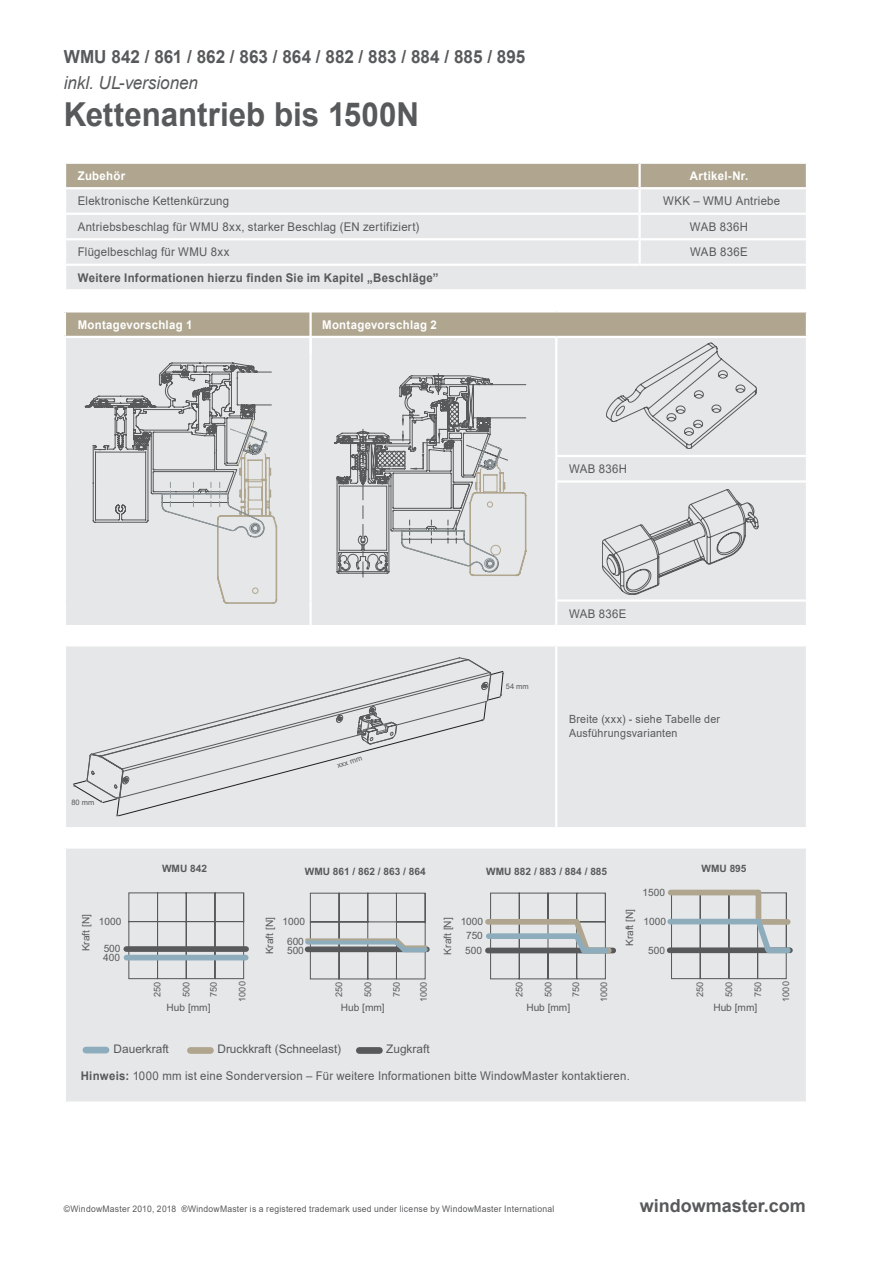
<style>
.page{position:relative;width:893px;height:1263px;background:#fff}
.page>*{position:absolute;margin:0;border:0;box-sizing:border-box;transform-origin:0 0}
.t1{font:700 33px "Arial";color:#58595b;scale:.95 1}
.t2{font:700 18px "Arial";color:#58595b;scale:.95 1}
.t3{font:italic 18px "Arial";letter-spacing:-.005em;color:#58595b;scale:.95 1}
.t4{font:700 18px "Arial";color:#58595b}
.t5{font:12px "Arial";letter-spacing:.02em;color:#58595b;scale:.95 1}
.t6{font:700 12px "Arial";letter-spacing:.03em;color:#58595b;scale:.95 1}
.t7{font:700 12px "Arial";letter-spacing:.025em;color:#fff;scale:.95 1}
.t8{font:11.85px "Arial";color:#58595b}
.t9{font:11.25px/14.2px "Arial";letter-spacing:.025em;color:#58595b;scale:.95 1}
.t10{font:10.2px/19.4px "Arial";color:#58595b;text-align:center}
.t11{font:700 10.2px "Arial";color:#58595b}
.t12{font:9.15px "Arial";color:#58595b}
.t13{font:9px "Arial";letter-spacing:.03em;color:#58595b;scale:.95 1}
.t14{font:7.5px "Arial";color:#58595b}
.s1{font-weight:700}
</style>
<div class="page">
<div style="left:65px;top:311px;width:742px;height:26px;background:#b0a690"></div>
<div style="left:66px;top:338px;width:740px;height:287px;background:#e6e7e8"></div>
<hr style="left:806px;top:312px;width:2px;height:24px;background:#fff">
<hr style="left:64px;top:310px;width:247px;height:2px;background:#fff">
<hr style="left:64px;top:312px;width:2px;height:24px;background:#fff">
<hr style="left:311px;top:310px;width:245px;height:2px;background:#fff">
<hr style="left:556px;top:310px;width:252px;height:2px;background:#fff">
<hr style="left:64px;top:336px;width:247px;height:2px;background:#fff">
<hr style="left:311px;top:336px;width:245px;height:2px;background:#fff">
<hr style="left:309px;top:338px;width:3px;height:118px;background:#fff">
<hr style="left:556px;top:336px;width:252px;height:2px;background:#fff">
<hr style="left:555px;top:338px;width:2px;height:117px;background:#fff">
<hr style="left:309px;top:456px;width:3px;height:25px;background:#fff">
<hr style="left:555px;top:455px;width:253px;height:2px;background:#fff">
<hr style="left:555px;top:457px;width:2px;height:23px;background:#fff">
<hr style="left:309px;top:481px;width:3px;height:119px;background:#fff">
<hr style="left:555px;top:480px;width:253px;height:3px;background:#fff">
<hr style="left:555px;top:483px;width:2px;height:116px;background:#fff">
<hr style="left:309px;top:600px;width:3px;height:25px;background:#fff">
<hr style="left:555px;top:599px;width:253px;height:3px;background:#fff">
<hr style="left:555px;top:602px;width:2px;height:23px;background:#fff">
<hr style="left:309px;top:308px;width:3px;height:45px;background:#fff">
<div style="left:66px;top:164px;width:740px;height:23px;background:#b0a690"></div>
<div style="left:66px;top:189px;width:740px;height:100px;background:#e6e7e8"></div>
<hr style="left:64px;top:213px;width:576px;height:2px;background:#fff">
<hr style="left:638px;top:164px;width:3px;height:23px;background:#fff">
<hr style="left:638px;top:215px;width:3px;height:23px;background:#fff">
<hr style="left:640px;top:213px;width:168px;height:2px;background:#fff">
<hr style="left:64px;top:238px;width:576px;height:2px;background:#fff">
<hr style="left:638px;top:240px;width:3px;height:24px;background:#fff">
<hr style="left:640px;top:238px;width:168px;height:2px;background:#fff">
<hr style="left:64px;top:264px;width:576px;height:2px;background:#fff">
<hr style="left:640px;top:264px;width:168px;height:2px;background:#fff">
<hr style="left:638px;top:189px;width:3px;height:24px;background:#fff">
<div style="left:65px;top:847px;width:742px;height:255px;background:#e6e7e8"></div>
<hr style="left:64px;top:1101px;width:744px;height:3px;background:#fff">
<hr style="left:64px;top:846px;width:744px;height:2px;background:#fff">
<hr style="left:64px;top:848px;width:2px;height:253px;background:#fff">
<hr style="left:806px;top:848px;width:2px;height:253px;background:#fff">
<svg style="left:304px;top:892px;width:126px;height:88px"></svg>
<div style="left:488px;top:919px;width:89px;height:6px;background:#b0a690"></div>
<div style="left:488px;top:948px;width:125px;height:5px;background:#58595b"></div>
<svg style="left:490px;top:892px;width:124px;height:88px"></svg>
<div style="left:671px;top:890px;width:87px;height:5px;background:#b0a690"></div>
<svg style="left:670px;top:892px;width:123px;height:88px"></svg>
<svg style="left:128px;top:892px;width:117px;height:88px"></svg>
<div style="left:126px;top:946px;width:120px;height:6px;background:#58595b"></div>
<div style="left:126px;top:955px;width:120px;height:5px;background:#8dadbd"></div>
<div style="left:66px;top:646px;width:740px;height:181px;background:#e6e7e8"></div>
<hr style="left:555px;top:646px;width:2px;height:181px;background:#fff">
<div style="left:73px;top:671px;width:430px;height:132px;background:#e6e7e8"></div>
<svg style="left:500px;top:671px;width:4px;height:26px"></svg>
<svg style="left:87px;top:657px;width:404px;height:159px;background:#dedfe0"></svg>
<div style="left:359px;top:1047px;width:20px;height:7px;background:#58595b"></div>
<div style="left:86px;top:1047px;width:20px;height:6px;background:#8dadbd"></div>
<div style="left:190px;top:1047px;width:21px;height:7px;background:#b0a690"></div>
<svg style="left:85px;top:362px;width:192px;height:242px;background:#d4d5d6"></svg>
<svg style="left:334px;top:374px;width:192px;height:203px;background:#cccdcd"></svg>
<svg style="left:602px;top:489px;width:156px;height:105px;background:#d4d5d6"></svg>
<svg style="left:606px;top:343px;width:150px;height:105px;background:#dadbdd"></svg>
<h2 class="t2" style="left:64px;top:44px;width:487px">WMU 842 / 861 / 862 / 863 / 864 / 882 / 883 / 884 / 885 / 895</h2>
<h2 class="t3" style="left:64px;top:71px;width:143px">inkl. UL-versionen</h2>
<h1 class="t1" style="left:64px;top:91px;width:376px">Kettenantrieb bis 1500N</h1>
<p class="t7" style="left:78px;top:167px;width:51px">Zubehör</p>
<p class="t7" style="left:690px;top:167px;width:63px">Artikel-Nr.</p>
<p class="t5" style="left:78px;top:193px;width:161px">Elektronische Kettenkürzung</p>
<p class="t5" style="left:663px;top:193px;width:125px">WKK – WMU Antriebe</p>
<p class="t5" style="left:78px;top:218px;width:361px">Antriebsbeschlag für WMU 8xx, starker Beschlag (EN zertifiziert)</p>
<p class="t5" style="left:690px;top:218px;width:63px">WAB 836H</p>
<p class="t5" style="left:78px;top:244px;width:161px">Flügelbeschlag für WMU 8xx</p>
<p class="t5" style="left:690px;top:244px;width:62px">WAB 836E</p>
<p class="t6" style="left:78px;top:269px;width:381px">Weitere Informationen hierzu finden Sie im Kapitel „Beschläge”</p>
<p class="t7" style="left:78px;top:316px;width:122px">Montagevorschlag 1</p>
<p class="t7" style="left:322px;top:316px;width:122px">Montagevorschlag 2</p>
<p class="t5" style="left:569px;top:461px;width:63px">WAB 836H</p>
<p class="t5" style="left:569px;top:605px;width:62px">WAB 836E</p>
<p class="t14" style="left:71px;top:797px;width:24px">80 mm</p>
<p class="t14" style="left:336px;top:761px;width:27px;rotate:-18deg">xxx mm</p>
<p class="t14" style="left:506px;top:681px;width:24px">54 mm</p>
<p class="t9" style="left:569px;top:712px;width:161px">Breite (xxx) - siehe Tabelle der<br>Ausführungsvarianten</p>
<p class="t11" style="left:162px;top:861px;width:47px">WMU 842</p>
<p class="t11" style="left:305px;top:865px;width:123px">WMU 861 / 862 / 863 / 864</p>
<p class="t11" style="left:486px;top:865px;width:123px">WMU 882 / 883 / 884 / 885</p>
<p class="t10" style="left:76px;top:951px;width:39px;rotate:-90deg">Kraft [N]</p>
<p class="t10" style="left:99px;top:912px;width:24px">1000</p>
<p class="t10" style="left:103px;top:948px;width:18px">400</p>
<p class="t10" style="left:104px;top:939px;width:18px">500</p>
<p class="t12" style="left:151px;top:997px;width:17px;rotate:-90deg">250</p>
<p class="t12" style="left:180px;top:997px;width:17px;rotate:-90deg">500</p>
<p class="t12" style="left:208px;top:997px;width:17px;rotate:-90deg">750</p>
<p class="t12" style="left:236px;top:1002px;width:22px;rotate:-90deg">1000</p>
<p class="t10" style="left:167px;top:998px;width:45px">Hub [mm]</p>
<p class="t10" style="left:260px;top:954px;width:39px;rotate:-90deg">Kraft [N]</p>
<p class="t10" style="left:282px;top:912px;width:24px">1000<br>600</p>
<p class="t10" style="left:287px;top:941px;width:18px">500</p>
<p class="t12" style="left:333px;top:997px;width:17px;rotate:-90deg">250</p>
<p class="t12" style="left:362px;top:997px;width:17px;rotate:-90deg">500</p>
<p class="t12" style="left:391px;top:997px;width:17px;rotate:-90deg">750</p>
<p class="t12" style="left:418px;top:1002px;width:22px;rotate:-90deg">1000</p>
<p class="t10" style="left:341px;top:998px;width:45px">Hub [mm]</p>
<p class="t8" style="left:114px;top:1041px;width:57px">Dauerkraft</p>
<p class="t8" style="left:217px;top:1041px;width:125px">Druckkraft (Schneelast)</p>
<p class="t8" style="left:386px;top:1041px;width:45px">Zugkraft</p>
<p class="t10" style="left:438px;top:954px;width:39px;rotate:-90deg">Kraft [N]</p>
<p class="t10" style="left:461px;top:912px;width:24px">1000</p>
<p class="t10" style="left:466px;top:925px;width:18px">750</p>
<p class="t10" style="left:465px;top:940px;width:18px">500</p>
<p class="t12" style="left:513px;top:997px;width:17px;rotate:-90deg">250</p>
<p class="t12" style="left:542px;top:997px;width:17px;rotate:-90deg">500</p>
<p class="t12" style="left:570px;top:997px;width:17px;rotate:-90deg">750</p>
<p class="t12" style="left:598px;top:1002px;width:22px;rotate:-90deg">1000</p>
<p class="t10" style="left:526px;top:998px;width:45px">Hub [mm]</p>
<p class="t10" style="left:620px;top:946px;width:39px;rotate:-90deg">Kraft [N]</p>
<p class="t10" style="left:643px;top:883px;width:24px">1500</p>
<p class="t10" style="left:644px;top:912px;width:24px">1000</p>
<p class="t10" style="left:648px;top:940px;width:18px">500</p>
<p class="t11" style="left:702px;top:861px;width:47px">WMU 895</p>
<p class="t12" style="left:694px;top:997px;width:17px;rotate:-90deg">250</p>
<p class="t12" style="left:723px;top:997px;width:17px;rotate:-90deg">500</p>
<p class="t12" style="left:752px;top:997px;width:17px;rotate:-90deg">750</p>
<p class="t12" style="left:780px;top:1002px;width:22px;rotate:-90deg">1000</p>
<p class="t10" style="left:713px;top:998px;width:45px">Hub [mm]</p>
<p class="t5" style="left:81px;top:1068px;width:579px"><span class="s1">Hinweis:</span> 1000 mm ist eine Sonderversion – Für weitere Informationen bitte WindowMaster kontaktieren.</p>
<p class="t13" style="left:64px;top:1202px;width:518px">©WindowMaster 2010, 2018 ®WindowMaster is a registered trademark used under license by WindowMaster International</p>
<h2 class="t4" style="left:640px;top:1193px;width:168px">windowmaster.com</h2>
</div>
